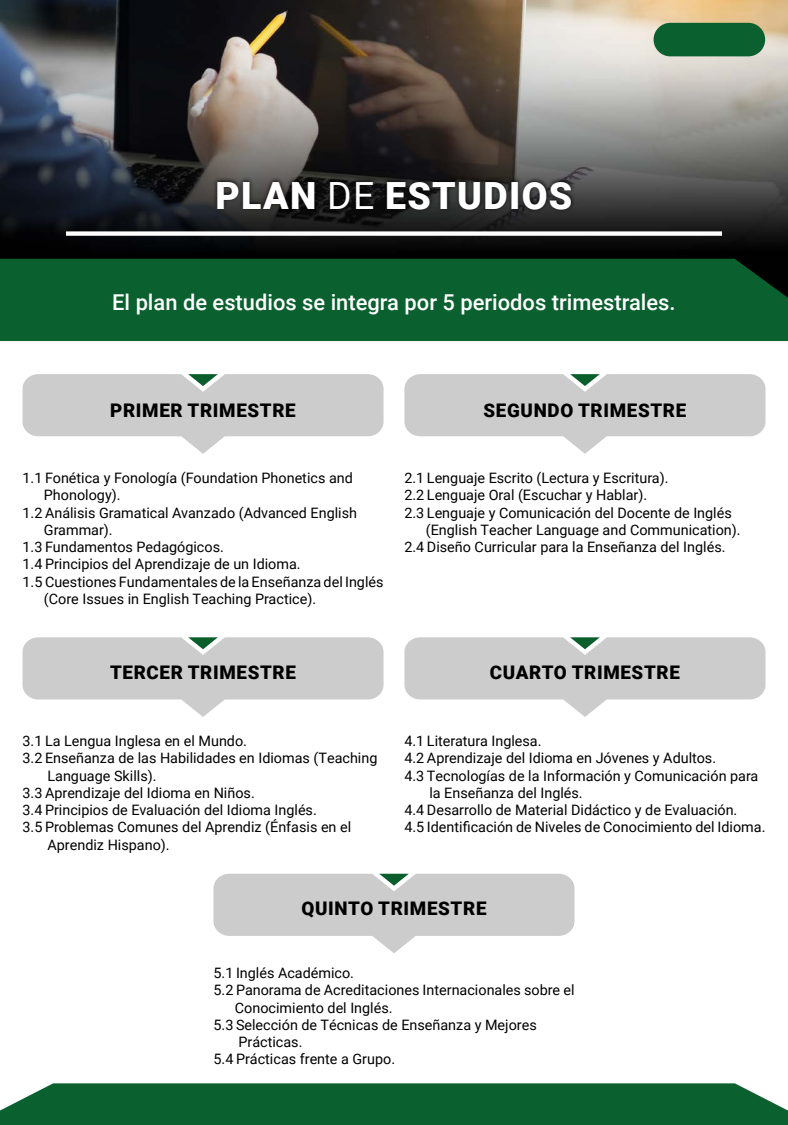
<style>
.page{position:relative;width:788px;height:1125px;background:#fff}
.page>*{position:absolute;margin:0;border:0;box-sizing:border-box;transform-origin:0 0}
.t1{font:900 37.5px "Roboto";letter-spacing:.035em;color:#fff}
.t2{font:500 21.88px "Roboto";color:#fff}
.t3{font:900 18.75px "Roboto";letter-spacing:.035em;color:#000}
.t4{font:14.38px "Roboto";color:#000}
.s1{font-weight:400}
</style>
<div class="page">
<img style="left:0;top:0;width:787px;height:259px">
<div style="left:0;top:259px;width:788px;height:82px;background:#0a602e"></div>
<div style="left:0;top:1083px;width:787px;height:42px;background:#0a602e"></div>
<div style="left:213px;top:177px;width:362px;height:36px;background:#000;opacity:.86"></div>
<div style="left:66px;top:231px;width:656px;height:5px;background:#fff"></div>
<svg style="left:23px;top:374px;width:360px;height:80px"></svg>
<svg style="left:23px;top:637px;width:360px;height:80px"></svg>
<svg style="left:213px;top:874px;width:361px;height:79px"></svg>
<svg style="left:404px;top:374px;width:361px;height:80px"></svg>
<svg style="left:404px;top:637px;width:361px;height:80px"></svg>
<div style="left:653px;top:23px;width:112px;height:33px;background:#0a602f;border-radius:17px"></div>
<h1 class="t1" style="left:215px;top:169px;width:358px">PLAN <span class="s1">DE</span> ESTUDIOS</h1>
<h2 class="t2" style="left:112px;top:287px;width:565px">El plan de estudios se integra por 5 periodos trimestrales.</h2>
<h3 class="t3" style="left:110px;top:397px;width:187px">PRIMER TRIMESTRE</h3>
<p class="t4" style="left:22px;top:468px;width:332px">1.1 Fonética y Fonología (Foundation Phonetics and</p>
<p class="t4" style="left:44px;top:485px;width:78px">Phonology).</p>
<p class="t4" style="left:22px;top:502px;width:336px">1.2 Análisis Gramatical Avanzado (Advanced English</p>
<p class="t4" style="left:44px;top:520px;width:70px">Grammar).</p>
<p class="t4" style="left:22px;top:537px;width:203px">1.3 Fundamentos Pedagógicos.</p>
<p class="t4" style="left:22px;top:554px;width:280px">1.4 Principios del Aprendizaje de un Idioma.</p>
<p class="t4" style="left:22px;top:571px;width:362px">1.5 Cuestiones Fundamentales de la Enseñanza del Inglés</p>
<p class="t4" style="left:44px;top:589px;width:274px">(Core Issues in English Teaching Practice).</p>
<h3 class="t3" style="left:483px;top:397px;width:204px">SEGUNDO TRIMESTRE</h3>
<p class="t4" style="left:404px;top:468px;width:265px">2.1 Lenguaje Escrito (Lectura y Escritura).</p>
<p class="t4" style="left:404px;top:485px;width:244px">2.2 Lenguaje Oral (Escuchar y Hablar).</p>
<p class="t4" style="left:404px;top:502px;width:329px">2.3 Lenguaje y Comunicación del Docente de Inglés</p>
<p class="t4" style="left:426px;top:520px;width:316px">(English Teacher Language and Communication).</p>
<p class="t4" style="left:404px;top:537px;width:322px">2.4 Diseño Curricular para la Enseñanza del Inglés.</p>
<h3 class="t3" style="left:110px;top:659px;width:187px">TERCER TRIMESTRE</h3>
<p class="t4" style="left:22px;top:731px;width:226px">3.1 La Lengua Inglesa en el Mundo.</p>
<p class="t4" style="left:22px;top:748px;width:356px">3.2 Enseñanza de las Habilidades en Idiomas (Teaching</p>
<p class="t4" style="left:47px;top:766px;width:111px">Language Skills).</p>
<p class="t4" style="left:22px;top:783px;width:234px">3.3 Aprendizaje del Idioma en Niños.</p>
<p class="t4" style="left:22px;top:800px;width:296px">3.4 Principios de Evaluación del Idioma Inglés.</p>
<p class="t4" style="left:22px;top:817px;width:330px">3.5 Problemas Comunes del Aprendiz (Énfasis en el</p>
<p class="t4" style="left:47px;top:835px;width:124px">Aprendiz Hispano).</p>
<h3 class="t3" style="left:490px;top:659px;width:191px">CUARTO TRIMESTRE</h3>
<p class="t4" style="left:404px;top:731px;width:139px">4.1 Literatura Inglesa.</p>
<p class="t4" style="left:404px;top:748px;width:313px">4.2 Aprendizaje del Idioma en Jóvenes y Adultos.</p>
<p class="t4" style="left:404px;top:766px;width:355px">4.3 Tecnologías de la Información y Comunicación para</p>
<p class="t4" style="left:429px;top:783px;width:155px">la Enseñanza del Inglés.</p>
<p class="t4" style="left:404px;top:800px;width:334px">4.4 Desarrollo de Material Didáctico y de Evaluación.</p>
<p class="t4" style="left:404px;top:817px;width:362px">4.5 Identificación de Niveles de Conocimiento del Idioma.</p>
<h3 class="t3" style="left:301px;top:896px;width:186px">QUINTO TRIMESTRE</h3>
<p class="t4" style="left:213px;top:963px;width:142px">5.1 Inglés Académico.</p>
<p class="t4" style="left:213px;top:980px;width:362px">5.2 Panorama de Acreditaciones Internacionales sobre el</p>
<p class="t4" style="left:235px;top:997px;width:159px">Conocimiento del Inglés.</p>
<p class="t4" style="left:213px;top:1015px;width:325px">5.3 Selección de Técnicas de Enseñanza y Mejores</p>
<p class="t4" style="left:238px;top:1032px;width:65px">Prácticas.</p>
<p class="t4" style="left:213px;top:1049px;width:183px">5.4 Prácticas frente a Grupo.</p>
</div>
